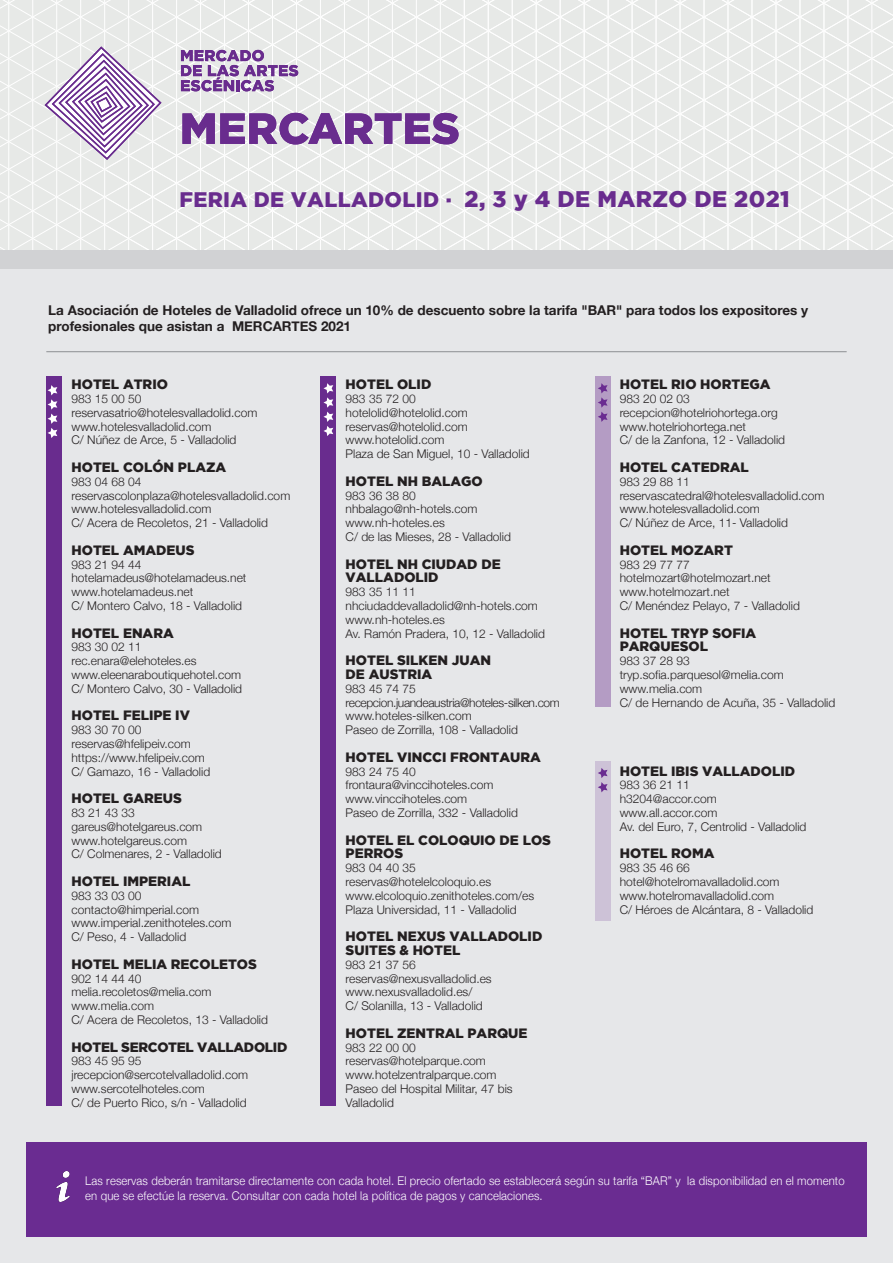
<style>
.page{position:relative;width:893px;height:1263px;background:#fff}
.page>*{position:absolute;margin:0;border:0;box-sizing:border-box;transform-origin:0 0}
.t1{font:900 21px "Gotham";letter-spacing:.02em;color:#692c8e}
.t2{font:900 13.5px/13.8px "Gotham";color:#231f20}
.t3{font:700 13.5px/16.2px "Helvetica Neue";color:#231f20}
.t4{font:900 13.5px "Gotham";letter-spacing:-.02em;color:#231f20}
.t5{font:300 12px/13.8px "Helvetica Neue";color:#231f20}
.t6{font:300 12px/15px "Helvetica Neue";letter-spacing:.01em;color:#fff;scale:.94 1}
.s1{font-size:22.5px}
</style>
<div class="page">
<div style="left:0;top:250px;width:893px;height:23px;background:#d1d2d4"></div>
<div style="left:0;top:270px;width:893px;height:993px;background:#e6e7e9"></div>
<div style="left:26px;top:1142px;width:841px;height:95px;background:#6a2c91"></div>
<hr style="left:46px;top:351px;width:801px;height:1px;background:#939598">
<svg style="left:0;top:1px;width:892px;height:249px"></svg>
<div style="left:46px;top:377px;width:16px;height:729px;background:#692c8e"></div>
<div style="left:321px;top:377px;width:15px;height:729px;background:#692c8e"></div>
<svg style="left:48px;top:385px;width:9px;height:53px"></svg>
<svg style="left:323px;top:383px;width:10px;height:53px"></svg>
<div style="left:595px;top:377px;width:15px;height:330px;background:#b49cc4"></div>
<div style="left:595px;top:761px;width:15px;height:160px;background:#cdc2d7"></div>
<svg style="left:598px;top:383px;width:9px;height:39px"></svg>
<svg style="left:598px;top:768px;width:9px;height:24px"></svg>
<img style="left:56px;top:1172px;width:14px;height:29px">
<h1 class="t1" style="left:179px;top:187px;width:612px">FERIA DE VALLADOLID · <span class="s1">2, 3 y 4 DE MARZO DE 2021</span></h1>
<p class="t3" style="left:48px;top:302px;width:761px">La Asociación de Hoteles de Valladolid ofrece un 10% de descuento sobre la tarifa "BAR" para todos los expositores y profesionales que asistan a MERCARTES 2021</p>
<p class="t2" style="left:72px;top:377px;width:98px">HOTEL ATRIO</p>
<p class="t5" style="left:72px;top:391px;width:187px">983 15 00 50 reservasatrio@hotelesvalladolid.com www.hotelesvalladolid.com<br>C/ Núñez de Arce, 5 - Valladolid</p>
<p class="t2" style="left:72px;top:460px;width:156px">HOTEL COLÓN PLAZA</p>
<p class="t5" style="left:72px;top:474px;width:220px">983 04 68 04 reservascolonplaza@hotelesvalladolid.com www.hotelesvalladolid.com<br>C/ Acera de Recoletos, 21 - Valladolid</p>
<p class="t2" style="left:72px;top:543px;width:125px">HOTEL AMADEUS</p>
<p class="t5" style="left:72px;top:556px;width:176px">983 21 94 44 hotelamadeus@hotelamadeus.net www.hotelamadeus.net<br>C/ Montero Calvo, 18 - Valladolid</p>
<p class="t2" style="left:72px;top:625px;width:104px">HOTEL ENARA</p>
<p class="t5" style="left:72px;top:639px;width:172px">983 30 02 11 rec.enara@elehoteles.es www.eleenaraboutiquehotel.com<br>C/ Montero Calvo, 30 - Valladolid</p>
<p class="t2" style="left:72px;top:708px;width:120px">HOTEL FELIPE IV</p>
<p class="t5" style="left:72px;top:722px;width:140px">983 30 70 00 reservas@hfelipeiv.com https://www.hfelipeiv.com<br>C/ Gamazo, 16 - Valladolid</p>
<p class="t2" style="left:72px;top:791px;width:112px">HOTEL GAREUS</p>
<p class="t5" style="left:72px;top:805px;width:152px">83 21 43 33 gareus@hotelgareus.com www.hotelgareus.com<br>C/ Colmenares, 2 - Valladolid</p>
<p class="t2" style="left:72px;top:874px;width:120px">HOTEL IMPERIAL</p>
<p class="t5" style="left:72px;top:888px;width:161px">983 33 03 00 contacto@himperial.com www.imperial.zenithoteles.com<br>C/ Peso, 4 - Valladolid</p>
<p class="t2" style="left:72px;top:957px;width:187px">HOTEL MELIA RECOLETOS</p>
<p class="t5" style="left:72px;top:970px;width:198px">902 14 44 40 melia.recoletos@melia.com www.melia.com<br>C/ Acera de Recoletos, 13 - Valladolid</p>
<p class="t4" style="left:72px;top:1039px;width:217px">HOTEL SERCOTEL VALLADOLID</p>
<p class="t5" style="left:72px;top:1053px;width:178px">983 45 95 95 jrecepcion@sercotelvalladolid.com www.sercotelhoteles.com<br>C/ de Puerto Rico, s/n - Valladolid</p>
<p class="t2" style="left:346px;top:377px;width:87px">HOTEL OLID</p>
<p class="t5" style="left:346px;top:391px;width:186px">983 35 72 00 hotelolid@hotelolid.com reservas@hotelolid.com www.hotelolid.com<br>Plaza de San Miguel, 10 - Valladolid</p>
<p class="t2" style="left:346px;top:474px;width:139px">HOTEL NH BALAGO</p>
<p class="t5" style="left:346px;top:487px;width:167px">983 36 38 80 nhbalago@nh-hotels.com www.nh-hoteles.es<br>C/ de las Mieses, 28 - Valladolid</p>
<p class="t2" style="left:346px;top:556px;width:157px">HOTEL NH CIUDAD DE<br>VALLADOLID</p>
<p class="t5" style="left:346px;top:584px;width:201px">983 35 11 11 nhciudaddevalladolid@nh-hotels.com www.nh-hoteles.es<br>Av. Ramón Pradera, 10, 12 - Valladolid</p>
<p class="t2" style="left:346px;top:653px;width:147px">HOTEL SILKEN JUAN<br>DE AUSTRIA</p>
<p class="t5" style="left:346px;top:681px;width:216px">983 45 74 75 recepcion.juandeaustria@hoteles-silken.com www.hoteles-silken.com<br>Paseo de Zorrilla, 108 - Valladolid</p>
<p class="t2" style="left:346px;top:750px;width:197px">HOTEL VINCCI FRONTAURA</p>
<p class="t5" style="left:346px;top:763px;width:174px">983 24 75 40 frontaura@vinccihoteles.com www.vinccihoteles.com<br>Paseo de Zorrilla, 332 - Valladolid</p>
<p class="t2" style="left:346px;top:832px;width:207px">HOTEL EL COLOQUIO DE LOS<br>PERROS</p>
<p class="t5" style="left:346px;top:860px;width:190px">983 04 40 35 reservas@hotelelcoloquio.es www.elcoloquio.zenithoteles.com/es<br>Plaza Universidad, 11 - Valladolid</p>
<p class="t2" style="left:346px;top:929px;width:198px">HOTEL NEXUS VALLADOLID<br>SUITES &amp; HOTEL</p>
<p class="t5" style="left:346px;top:957px;width:148px">983 21 37 56 reservas@nexusvalladolid.es www.nexusvalladolid.es/<br>C/ Solanilla, 13 - Valladolid</p>
<p class="t2" style="left:346px;top:1026px;width:183px">HOTEL ZENTRAL PARQUE</p>
<p class="t5" style="left:346px;top:1039px;width:169px">983 22 00 00 reservas@hotelparque.com www.hotelzentralparque.com<br>Paseo del Hospital Militar, 47 bis<br>Valladolid</p>
<p class="t2" style="left:620px;top:377px;width:152px">HOTEL RIO HORTEGA</p>
<p class="t5" style="left:620px;top:391px;width:167px">983 20 02 03 recepcion@hotelriohortega.org www.hotelriohortega.net<br>C/ de la Zanfona, 12 - Valladolid</p>
<p class="t2" style="left:620px;top:460px;width:131px">HOTEL CATEDRAL</p>
<p class="t5" style="left:620px;top:474px;width:206px">983 29 88 11 reservascatedral@hotelesvalladolid.com www.hotelesvalladolid.com<br>C/ Núñez de Arce, 11- Valladolid</p>
<p class="t2" style="left:620px;top:543px;width:115px">HOTEL MOZART</p>
<p class="t5" style="left:620px;top:556px;width:182px">983 29 77 77 hotelmozart@hotelmozart.net www.hotelmozart.net<br>C/ Menéndez Pelayo, 7 - Valladolid</p>
<p class="t2" style="left:620px;top:625px;width:138px">HOTEL TRYP SOFIA<br>PARQUESOL</p>
<p class="t5" style="left:620px;top:653px;width:217px">983 37 28 93 tryp.sofia.parquesol@melia.com www.melia.com<br>C/ de Hernando de Acuña, 35 - Valladolid</p>
<p class="t2" style="left:620px;top:763px;width:177px">HOTEL IBIS VALLADOLID</p>
<p class="t5" style="left:620px;top:777px;width:188px">983 36 21 11<br>h3204@accor.com www.all.accor.com<br>Av. del Euro, 7, Centrolid - Valladolid</p>
<p class="t2" style="left:620px;top:846px;width:96px">HOTEL ROMA</p>
<p class="t5" style="left:620px;top:860px;width:195px">983 35 46 66 hotel@hotelromavalladolid.com www.hotelromavalladolid.com<br>C/ Héroes de Alcántara, 8 - Valladolid</p>
<p class="t6" style="left:85px;top:1173px;width:809px">Las reservas deberán tramitarse directamente con cada hotel. El precio ofertado se establecerá según su tarifa “BAR” y la disponibilidad en el momento en que se efectúe la reserva. Consultar con cada hotel la política de pagos y cancelaciones.</p>
</div>
